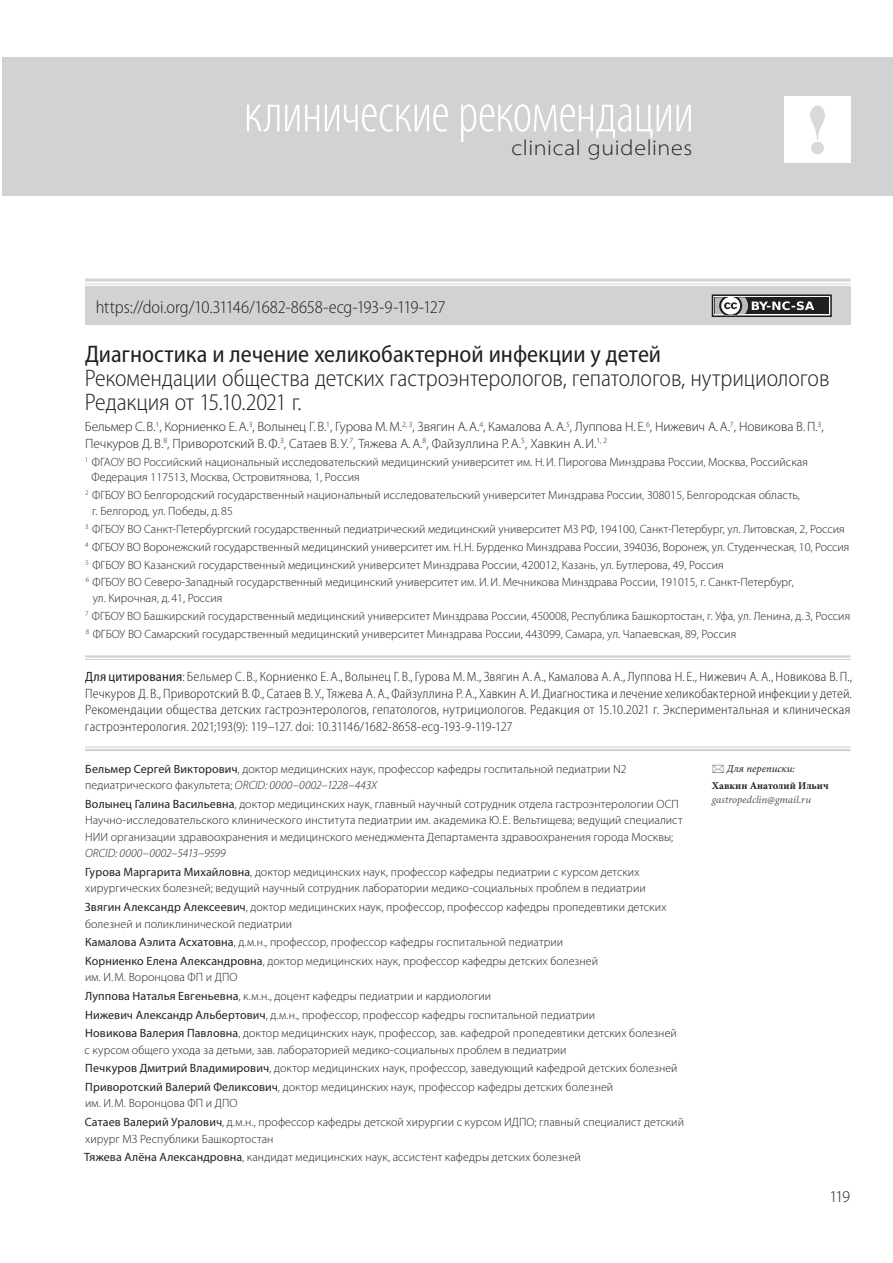
<style>
.page{position:relative;width:893px;height:1263px;background:#fff}
.page>*{position:absolute;margin:0;border:0;box-sizing:border-box;transform-origin:0 0}
.t1{font:300 condensed 55.5px "Myriad Pro";letter-spacing:-.02em;color:#fff}
.t2{font:300 semi-condensed 24px/24px "Myriad Pro";letter-spacing:-.005em;color:#231f20}
.t3{font:semi-condensed 24px "Myriad Pro";color:#231f20}
.t4{font:300 semi-expanded 21.75px "Myriad Pro";letter-spacing:.025em;color:#231f20}
.t5{font:300 semi-condensed 18px "Myriad Pro";letter-spacing:-.015em;color:#231f20}
.t6{font:300 16.5px "Myriad Pro";color:#231f20}
.t7{font:300 semi-condensed 13.5px/16.5px "Myriad Pro";letter-spacing:-.005em;color:#231f20;text-align:justify}
.t8{font:300 13.5px/16.5px "Myriad Pro";letter-spacing:-.005em;color:#231f20}
.t9{font:300 12px/18.6px "Myriad Pro";color:#231f20}
.t10{font:10.5px "Minion Pro It Capt";letter-spacing:-.005em;color:#57585a}
.t11{font:700 10.5px "Minion Pro";color:#231f20}
.t12{font:10.5px "Minion Pro It Capt";color:#231f20}
.s1{font-weight:400}
.s2{font-style:italic}
</style>
<div class="page">
<div style="left:2px;top:57px;width:891px;height:139px;background:#d1d2d4"></div>
<div style="left:784px;top:97px;width:66px;height:66px;background:#fff"></div>
<svg style="left:810px;top:105px;width:15px;height:49px"></svg>
<hr style="left:85px;top:655px;width:765px;height:3px;background:#d1d2d4">
<hr style="left:85px;top:659px;width:765px;height:1px;background:#d1d2d4">
<hr style="left:85px;top:747px;width:765px;height:1px;background:#d1d2d4">
<hr style="left:85px;top:749px;width:765px;height:2px;background:#d1d2d4">
<div style="left:85px;top:287px;width:765px;height:38px;background:#d1d2d4"></div>
<hr style="left:85px;top:279px;width:765px;height:3px;background:#d1d2d4">
<hr style="left:85px;top:284px;width:765px;height:1px;background:#d1d2d4">
<div style="left:712px;top:294px;width:120px;height:23px;border:2px solid #231f20"></div>
<div style="left:715px;top:297px;width:114px;height:17px;background:#231f20"></div>
<svg style="left:715px;top:297px;width:99px;height:17px"></svg>
<h1 class="t1" style="left:244px;top:93px;width:452px">клинические рекомендации</h1>
<h3 class="t4" style="left:511px;top:140px;width:182px">clinical guidelines</h3>
<h3 class="t5" style="left:96px;top:300px;width:351px">https://doi.org/10.31146/1682-8658-ecg-193-9-119-127</h3>
<h2 class="t3" style="left:85px;top:345px;width:578px">Диагностика и лечение хеликобактерной инфекции у детей</h2>
<h2 class="t2" style="left:85px;top:368px;width:746px">Рекомендации общества детских гастроэнтерологов, гепатологов, нутрициологов<br>Редакция от 15.10.2021 г.</h2>
<p class="t8" style="left:85px;top:419px;width:740px">Бельмер С. В.<sup>1</sup>, Корниенко Е. А.<sup>3</sup>, Волынец Г. В.<sup>1</sup>, Гурова М. М.<sup>2,</sup> <sup>3</sup>, Звягин А. А.<sup>4</sup>, Камалова А. А.<sup>5</sup>, Луппова Н. Е.<sup>6</sup>, Нижевич А. А.<sup>7</sup>, Новикова В. П.<sup>3</sup>,<br>Печкуров Д. В.<sup>8</sup>, Приворотский В. Ф.<sup>3</sup>, Сатаев В. У. <sup>7</sup>, Тяжева А. А.<sup>8</sup>, Файзуллина Р. А.<sup>5</sup>, Хавкин А. И.<sup>1,</sup> <sup>2</sup></p>
<p class="t9" style="left:91px;top:455px;width:718px;line-height:15.8px;text-indent:-7px"><sup>1</sup> ФГАОУ ВО Российский национальный исследовательский медицинский университет им. Н. И. Пирогова Минздрава России, Москва, Российская<br>Федерация 117513, Москва, Островитянова, 1, Россия</p>
<p class="t9" style="left:92px;top:488px;width:709px;line-height:15.8px;text-indent:-7px"><sup>2</sup> ФГБОУ ВО Белгородский государственный национальный исследовательский университет Минздрава России, 308015, Белгородская область, г. Белгород, ул. Победы, д. 85</p>
<p class="t9" style="left:85px;top:521px;width:766px;line-height:17.9px"><sup>3</sup> ФГБОУ ВО Санкт- Петербургский государственный педиатрический медицинский университет МЗ РФ, 194100, Санкт- Петербург, ул. Литовская, 2, Россия <sup>4</sup> ФГБОУ ВО Воронежский государственный медицинский университет им. Н. Н. Бурденко Минздрава России, 394036, Воронеж, ул. Студенческая, 10, Россия <sup>5</sup> ФГБОУ ВО Казанский государственный медицинский университет Минздрава России, 420012, Казань, ул. Бутлерова, 49, Россия<br><sup>6</sup> ФГБОУ ВО Северо- Западный государственный медицинский университет им. И. И. Мечникова Минздрава России, 191015, г. Санкт- Петербург,</p>
<p class="t9" style="left:85px;top:590px;width:767px;line-height:17.9px;text-indent:8px">ул. Кирочная, д. 41, Россия<br><sup>7</sup> ФГБОУ ВО Башкирский государственный медицинский университет Минздрава России, 450008, Республика Башкортостан, г. Уфа, ул. Ленина, д. 3, Россия<br><sup>8</sup> ФГБОУ ВО Самарский государственный медицинский университет Минздрава России, 443099, Самара, ул. Чапаевская, 89, Россия</p>
<p class="t7" style="left:85px;top:669px;width:769px"><span class="s1">Для цитирования</span>: Бельмер С. В., Корниенко Е. А., Волынец Г. В., Гурова М. М., Звягин А. А., Камалова А. А., Луппова Н. Е., Нижевич А. А., Новикова В. П., Печкуров Д. В., Приворотский В. Ф., Сатаев В. У., Тяжева А. А., Файзуллина Р. А., Хавкин А. И. Диагностика и лечение хеликобактерной инфекции у детей.<br>Рекомендации общества детских гастроэнтерологов, гепатологов, нутрициологов. Редакция от 15.10.2021 г. Экспериментальная и клиническая гастроэнтерология. 2021;193(9): 119–127. doi: 10.31146/1682-8658-ecg-193-9-119-127</p>
<p class="t9" style="left:85px;top:761px;width:543px;line-height:16.5px"><span class="s1">Бельмер Сергей Викторович</span>, доктор медицинских наук, профессор кафедры госпитальной педиатрии N2 педиатрического факультета; <span class="s2">ORCID: 0000–0002–1228–443X</span></p>
<p class="t9" style="left:85px;top:796px;width:599px;line-height:16.5px"><span class="s1">Волынец Галина Васильевна</span>, доктор медицинских наук, главный научный сотрудник отдела гастроэнтерологии ОСП<br>Научно- исследовательского клинического института педиатрии им. академика Ю. Е. Вельтищева; ведущий специалист<br>НИИ организации здравоохранения и медицинского менеджмента Департамента здравоохранения города Москвы;</p>
<p class="t9" style="left:85px;top:845px;width:556px"><span class="s2">ORCID: 0000–0002–5413–9599<br></span><span class="s1">Гурова Маргарита Михайловна</span>, доктор медицинских наук, профессор кафедры педиатрии с курсом детских</p>
<p class="t9" style="left:85px;top:880px;width:583px">хирургических болезней; ведущий научный сотрудник лаборатории медико- социальных проблем в педиатрии<br><span class="s1">Звягин Александр Алексеевич</span>, доктор медицинских наук, профессор, профессор кафедры пропедевтики детских</p>
<p class="t9" style="left:85px;top:915px;width:514px">болезней и поликлинической педиатрии<br><span class="s1">Камалова Аэлита Асхатовна</span>, д. м. н., профессор, профессор кафедры госпитальной педиатрии<br><span class="s1">Корниенко Елена Александровна</span>, доктор медицинских наук, профессор кафедры детских болезней</p>
<p class="t9" style="left:85px;top:969px;width:593px">им. И. М. Воронцова ФП и ДПО<br><span class="s1">Луппова Наталья Евгеньевна</span>, к. м. н., доцент кафедры педиатрии и кардиологии<br><span class="s1">Нижевич Александр Альбертович</span>, д. м. н., профессор, профессор кафедры госпитальной педиатрии<br><span class="s1">Новикова Валерия Павловна</span>, доктор медицинских наук, профессор, зав. кафедрой пропедевтики детских болезней</p>
<p class="t9" style="left:84px;top:1041px;width:595px">с курсом общего ухода за детьми, зав. лабораторией медико- социальных проблем в педиатрии<br><span class="s1">Печкуров Дмитрий Владимирович</span>, доктор медицинских наук, профессор, заведующий кафедрой детских болезней<br><span class="s1">Приворотский Валерий Феликсович</span>, доктор медицинских наук, профессор кафедры детских болезней</p>
<p class="t9" style="left:85px;top:1095px;width:601px">им. И. М. Воронцова ФП и ДПО<br><span class="s1">Сатаев Валерий Уралович</span>, д. м. н., профессор кафедры детской хирургии с курсом ИДПО; главный специалист детский</p>
<p class="t9" style="left:84px;top:1130px;width:498px">хирург МЗ Республики Башкортостан<br><span class="s1">Тяжева Алёна Александровна</span>, кандидат медицинских наук, ассистент кафедры детских болезней</p>
<p class="t12" style="left:727px;top:765px;width:70px">Для переписки:</p>
<p class="t11" style="left:712px;top:781px;width:118px">Хавкин Анатолий Ильич</p>
<p class="t10" style="left:712px;top:795px;width:101px">gastropedclin@gmail.ru</p>
<h3 class="t6" style="left:829px;top:1190px;width:22px">119</h3>
</div>
